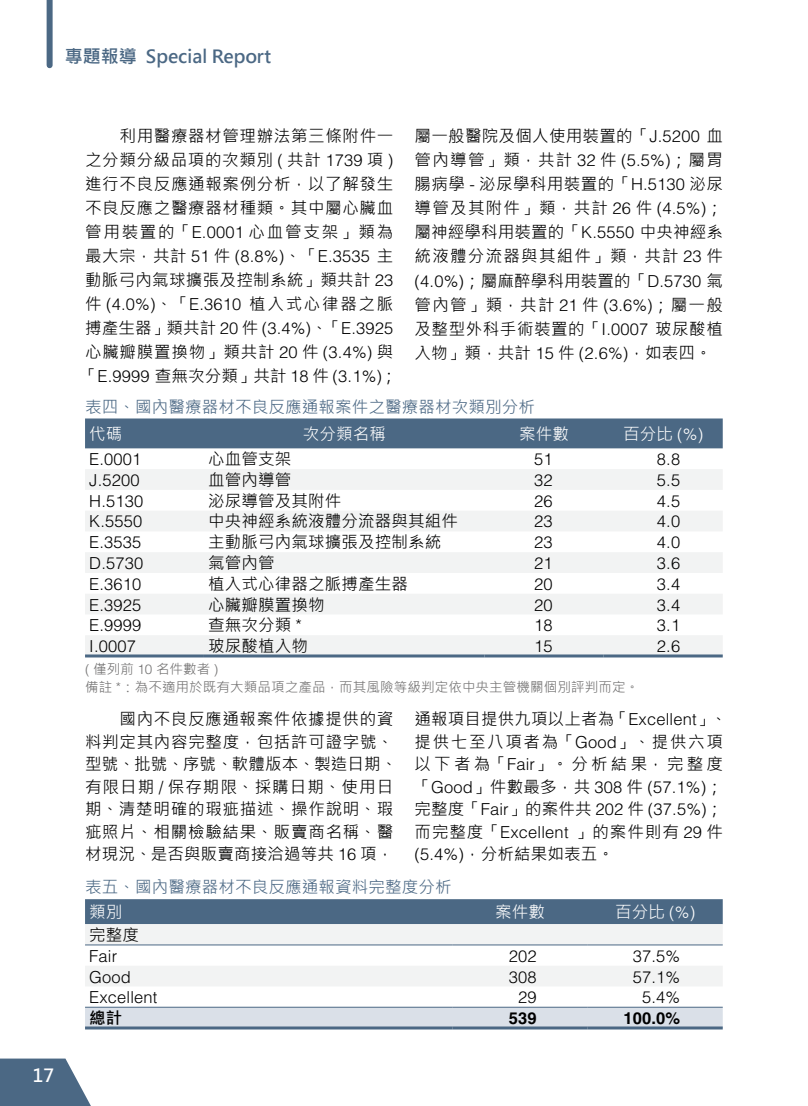
<style>
.page{position:relative;width:808px;height:1106px;background:#fff}
.page>*{position:absolute;margin:0;border:0;box-sizing:border-box;transform-origin:0 0}
.t1{font:700 18px "Microsoft Jheng Hei";color:#4b6884}
.t2{font:700 18px "Microsoft Jheng Hei";color:#fff}
.t3{font:16.5px/24px "Microsoft Jheng Hei";letter-spacing:.035em;color:#000;text-align:justify}
.t4{font:300 16.5px/24px "Helvetica";letter-spacing:.01em;color:#000}
.t5{font:16.5px/22.5px "Microsoft Jheng Hei";letter-spacing:.1em;color:#000}
.t6{font:16.5px "Microsoft Jheng Hei";letter-spacing:.01em;color:#000}
.t7{font:16.5px "Microsoft Jheng Hei";letter-spacing:.01em;color:#4b6884}
.t8{font:16.5px/22.5px "Microsoft Jheng Hei";letter-spacing:.06em;color:#000}
.t9{font:16.5px "Microsoft Jheng Hei";letter-spacing:.01em;color:#fff}
.t10{font:700 16.5px "Helvetica";letter-spacing:.01em;color:#000}
.t11{font:700 16.5px "Microsoft Jheng Hei";color:#000}
.t12{font:13.5px/18px "Microsoft Jheng Hei";letter-spacing:.01em;color:#727171}
.s1{font-family:"Helvetica";font-weight:300}
.s2{font-family:"Microsoft Jheng Hei";font-weight:400}
</style>
<div class="page">
<svg style="left:0;top:1058px;width:91px;height:48px;background:#667e96"></svg>
<div style="left:47px;top:0;width:6px;height:65px;background:#4b6884"></div>
<div style="left:85px;top:418px;width:638px;height:30px;background:#4b6884"></div>
<svg style="left:85px;top:469px;width:637px;height:185px;fill:#f2f3f3"></svg>
<hr style="left:85px;top:654px;width:119px;height:3px;background:#4b6884">
<hr style="left:204px;top:654px;width:281px;height:3px;background:#4b6884">
<hr style="left:485px;top:654px;width:119px;height:3px;background:#4b6884">
<hr style="left:604px;top:654px;width:119px;height:3px;background:#4b6884">
<div style="left:85px;top:899px;width:638px;height:25px;background:#4b6884"></div>
<svg style="left:85px;top:924px;width:638px;height:62px;fill:#f2f3f3"></svg>
<div style="left:85px;top:1008px;width:638px;height:18px;background:#dae0e8"></div>
<hr style="left:85px;top:944px;width:368px;height:1px;background:#4b6884">
<hr style="left:453px;top:944px;width:135px;height:1px;background:#4b6884">
<hr style="left:588px;top:944px;width:135px;height:1px;background:#4b6884">
<hr style="left:85px;top:1007px;width:368px;height:1px;background:#4b6884">
<hr style="left:453px;top:1007px;width:135px;height:1px;background:#4b6884">
<hr style="left:588px;top:1007px;width:135px;height:1px;background:#4b6884">
<hr style="left:85px;top:1026px;width:368px;height:3px;background:#4b6884">
<hr style="left:453px;top:1026px;width:135px;height:3px;background:#4b6884">
<hr style="left:588px;top:1026px;width:135px;height:3px;background:#4b6884">
<p class="t1" style="left:65px;top:45px;width:208px">專題報導 Special Report</p>
<p class="t2" style="left:33px;top:1063px;width:23px">17</p>
<p class="t3" style="left:85px;top:124px;width:310px;text-indent:35px">利用醫療器材管理辦法第三條附件一之分類分級品項的次類別 <span class="s1">(</span> 共計 <span class="s1">1739</span> 項 <span class="s1">)</span>進行不良反應通報案例分析，以了解發生不良反應之醫療器材種類。其中屬心臟血管用裝置的「<span class="s1">E.0001</span> 心血管支架」類為</p>
<p class="t4" style="left:85px;top:244px;width:310px"><span class="s2">最大宗，共計</span> 51 <span class="s2">件</span> (8.8%)<span class="s2">、「</span>E.3535 <span class="s2">主</span></p>
<p class="t3" style="left:85px;top:268px;width:310px">動脈弓內氣球擴張及控制系統」類共計 <span class="s1">23</span></p>
<p class="t4" style="left:85px;top:292px;width:310px"><span class="s2">件</span> (4.0%)<span class="s2">、「</span>E.3610 <span class="s2">植入式心律器之脈搏產生器」類共計</span> 20 <span class="s2">件</span> (3.4%)<span class="s2">、「</span>E.3925</p>
<p class="t3" style="left:85px;top:340px;width:310px">心臟瓣膜置換物」類共計 <span class="s1">20</span> 件 <span class="s1">(3.4%)</span> 與</p>
<p class="t4" style="left:81px;top:364px;width:318px"><span class="s2">「</span>E.9999 <span class="s2">查無次分類」共計</span> 18 <span class="s2">件</span> (3.1%)<span class="s2">；</span></p>
<p class="t3" style="left:415px;top:124px;width:310px">屬一般醫院及個人使用裝置的「<span class="s1">J.5200</span> 血管內導管」類，共計 <span class="s1">32</span> 件 <span class="s1">(5.5%)</span>；屬胃腸病學 <span class="s1">-</span> 泌尿學科用裝置的「<span class="s1">H.5130</span> 泌尿導管及其附件」類，共計 <span class="s1">26</span> 件 <span class="s1">(4.5%)</span>；屬神經學科用裝置的「<span class="s1">K.5550</span> 中央神經系統液體分流器與其組件」類，共計 <span class="s1">23</span> 件</p>
<p class="t4" style="left:415px;top:268px;width:310px">(4.0%)<span class="s2">；屬麻醉學科用裝置的「</span>D.5730 <span class="s2">氣</span></p>
<p class="t3" style="left:415px;top:292px;width:310px">管內管」類，共計 <span class="s1">21</span> 件 <span class="s1">(3.6%)</span>；屬一般及整型外科手術裝置的「<span class="s1">I.0007</span> 玻尿酸植入物」類，共計 <span class="s1">15</span> 件 <span class="s1">(2.6%)</span>，如表四。</p>
<p class="t7" style="left:85px;top:396px;width:451px">表四、國內醫療器材不良反應通報案件之醫療器材次類別分析</p>
<p class="t9" style="left:89px;top:423px;width:35px">代碼</p>
<p class="t9" style="left:303px;top:423px;width:85px">次分類名稱</p>
<p class="t9" style="left:519px;top:423px;width:51px">案件數</p>
<p class="t9" style="left:623px;top:423px;width:82px">百分比 <span class="s1">(%)</span></p>
<p class="t4" style="left:89px;top:447px;width:54px">E.0001</p>
<p class="t3" style="left:208px;top:447px;width:85px">心血管支架</p>
<p class="t4" style="left:534px;top:447px;width:20px">51</p>
<p class="t4" style="left:657px;top:447px;width:25px">8.8</p>
<p class="t4" style="left:89px;top:467px;width:52px">J.5200</p>
<p class="t3" style="left:208px;top:468px;width:85px">血管內導管</p>
<p class="t4" style="left:534px;top:467px;width:20px">32</p>
<p class="t4" style="left:657px;top:467px;width:25px">5.5</p>
<p class="t4" style="left:89px;top:488px;width:56px">H.5130</p>
<p class="t6" style="left:208px;top:490px;width:135px">泌尿導管及其附件</p>
<p class="t4" style="left:534px;top:488px;width:20px">26</p>
<p class="t4" style="left:657px;top:488px;width:25px">4.5</p>
<p class="t4" style="left:89px;top:509px;width:55px">K.5550</p>
<p class="t6" style="left:208px;top:511px;width:251px">中央神經系統液體分流器與其組件</p>
<p class="t4" style="left:534px;top:509px;width:20px">23</p>
<p class="t4" style="left:657px;top:509px;width:25px">4.0</p>
<p class="t4" style="left:89px;top:530px;width:54px">E.3535</p>
<p class="t6" style="left:208px;top:532px;width:235px">主動脈弓內氣球擴張及控制系統</p>
<p class="t4" style="left:534px;top:530px;width:20px">23</p>
<p class="t4" style="left:657px;top:530px;width:25px">4.0</p>
<p class="t4" style="left:89px;top:550px;width:56px">D.5730</p>
<p class="t3" style="left:208px;top:551px;width:68px">氣管內管</p>
<p class="t4" style="left:534px;top:550px;width:20px">21</p>
<p class="t4" style="left:657px;top:550px;width:25px">3.6</p>
<p class="t4" style="left:89px;top:571px;width:54px">E.3610</p>
<p class="t6" style="left:208px;top:573px;width:201px">植入式心律器之脈搏產生器</p>
<p class="t4" style="left:534px;top:571px;width:20px">20</p>
<p class="t4" style="left:657px;top:571px;width:25px">3.4</p>
<p class="t4" style="left:89px;top:592px;width:54px">E.3925</p>
<p class="t6" style="left:208px;top:594px;width:118px">心臟瓣膜置換物</p>
<p class="t4" style="left:534px;top:592px;width:20px">20</p>
<p class="t4" style="left:657px;top:592px;width:25px">3.4</p>
<p class="t4" style="left:89px;top:613px;width:54px">E.9999</p>
<p class="t3" style="left:208px;top:613px;width:95px">查無次分類 <span class="s1">*</span></p>
<p class="t4" style="left:534px;top:613px;width:20px">18</p>
<p class="t4" style="left:657px;top:613px;width:25px">3.1</p>
<p class="t4" style="left:89px;top:633px;width:48px">I.0007</p>
<p class="t3" style="left:208px;top:634px;width:101px">玻尿酸植入物</p>
<p class="t4" style="left:534px;top:633px;width:20px">15</p>
<p class="t4" style="left:657px;top:633px;width:25px">2.6</p>
<p class="t12" style="left:85px;top:660px;width:556px"><span class="s1">(</span> 僅列前 <span class="s1">10</span> 名件數者 <span class="s1">)<br></span>備註 <span class="s1">*</span>：為不適用於既有大類品項之產品，而其風險等級判定依中央主管機關個別評判而定。</p>
<p class="t3" style="left:85px;top:707px;width:314px;line-height:22.5px;text-align:left;text-indent:35px">國內不良反應通報案件依據提供的資料判定其內容完整度，包括許可證字號、型號、批號、序號、軟體版本、製造日期、有限日期 <span class="s1">/</span> 保存期限、採購日期、使用日期、清楚明確的瑕疵描述、操作說明、瑕疵照片、相關檢驗結果、販賣商名稱、醫材現況、是否與販賣商接洽過等共 <span class="s1">16</span> 項，</p>
<p class="t5" style="left:415px;top:708px;width:314px">通報項目提供九項以上者為「<span class="s1">Excellent</span>」、提供七至八項者為「<span class="s1">Good</span>」、提供六項以下者為「<span class="s1">Fair</span>」。分析結果，完整度</p>
<p class="t4" style="left:415px;top:775px;width:310px;line-height:22.5px"><span class="s2">「</span>Good<span class="s2">」件數最多，共</span> 308 <span class="s2">件</span> (57.1%)<span class="s2">；完整度「</span>Fair<span class="s2">」的案件共</span> 202 <span class="s2">件</span> (37.5%)<span class="s2">；</span></p>
<p class="t8" style="left:415px;top:820px;width:310px">而完整度「<span class="s1">Excellent</span> 」的案件則有 <span class="s1">29</span> 件<span class="s1">(5.4%)</span>，分析結果如表五。</p>
<p class="t7" style="left:85px;top:876px;width:368px">表五、國內醫療器材不良反應通報資料完整度分析</p>
<p class="t9" style="left:89px;top:901px;width:35px">類別</p>
<p class="t9" style="left:495px;top:901px;width:51px">案件數</p>
<p class="t9" style="left:615px;top:901px;width:82px">百分比 <span class="s1">(%)</span></p>
<p class="t3" style="left:89px;top:923px;width:51px">完整度</p>
<p class="t4" style="left:89px;top:943px;width:30px">Fair</p>
<p class="t4" style="left:509px;top:943px;width:29px">202</p>
<p class="t4" style="left:633px;top:943px;width:49px">37.5%</p>
<p class="t4" style="left:89px;top:964px;width:43px">Good</p>
<p class="t4" style="left:509px;top:964px;width:29px">308</p>
<p class="t4" style="left:633px;top:964px;width:49px">57.1%</p>
<p class="t4" style="left:89px;top:985px;width:70px">Excellent</p>
<p class="t4" style="left:518px;top:985px;width:20px">29</p>
<p class="t4" style="left:642px;top:985px;width:40px">5.4%</p>
<p class="t11" style="left:89px;top:1007px;width:35px">總計</p>
<p class="t10" style="left:509px;top:1008px;width:29px">539</p>
<p class="t10" style="left:623px;top:1008px;width:58px">100.0%</p>
</div>
